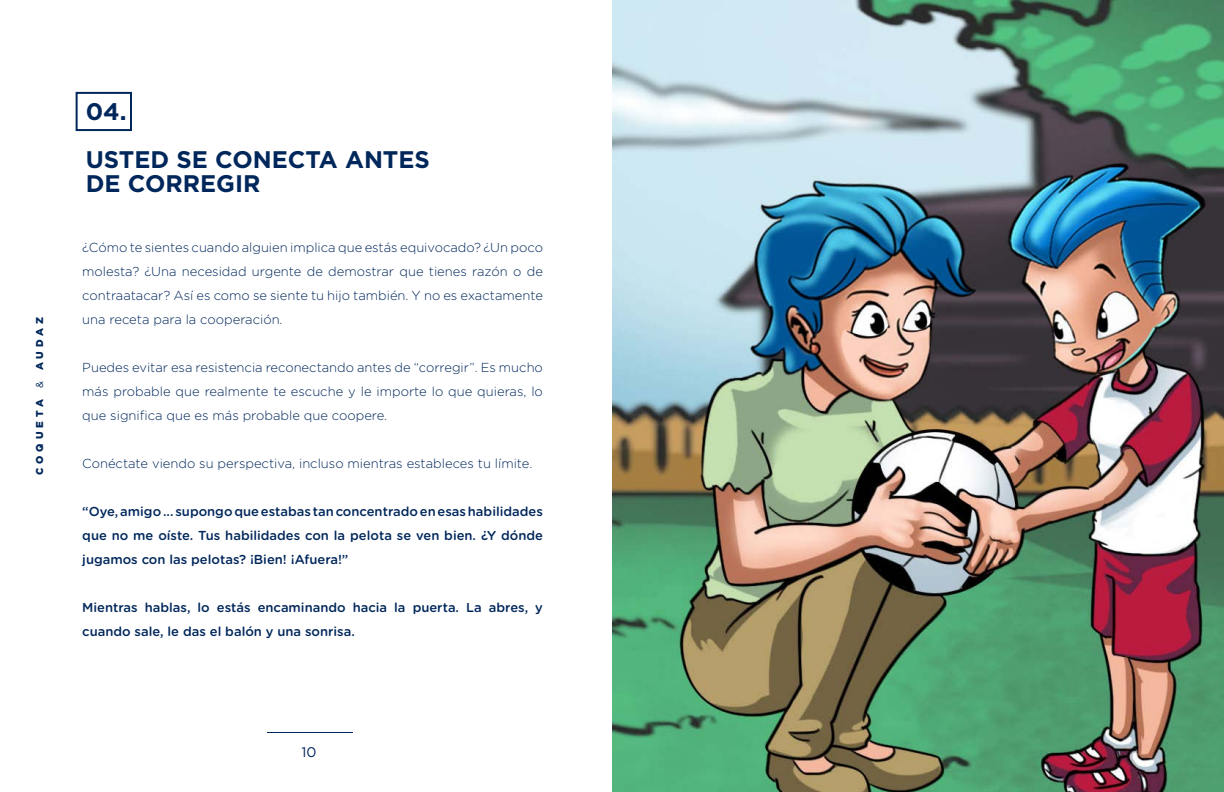
<style>
.page{position:relative;width:1224px;height:792px;background:#fff}
.page>*{position:absolute;margin:0;border:0;box-sizing:border-box;transform-origin:0 0}
.t1{font:700 24px "Gotham";color:#00275b}
.t2{font:14px "Gotham";color:#00275b}
.t3{font:300 13px/24px "Gotham Rounded";color:#00275b;text-align:justify}
.t4{font:500 13px/24px "Gotham Rounded";color:#00275b;text-align:justify}
.t5{font:900 10px "Gotham";letter-spacing:.4em;color:#00275b}
.s1{font-weight:400}
</style>
<div class="page">
<hr style="left:268px;top:732px;width:85px;height:1px;background:#00275b">
<div style="left:76px;top:92px;width:56px;height:39px;border:2px solid #00275b"></div>
<img style="left:613px;top:1px;width:611px;height:791px">
<p class="t5" style="left:33px;top:475px;width:159px;rotate:-90deg">COQUETA <span class="s1">&amp;</span> AUDAZ</p>
<p class="t1" style="left:86px;top:96px;width:42px">04.</p>
<p class="t1" style="left:86px;top:144px;width:346px">USTED SE CONECTA ANTES</p>
<p class="t1" style="left:86px;top:168px;width:176px">DE CORREGIR</p>
<p class="t3" style="left:82px;top:235px;width:462px">¿Cómo te sientes cuando alguien implica que estás equivocado? ¿Un poco molesta? ¿Una necesidad urgente de demostrar que tienes razón o de contraatacar? Así es como se siente tu hijo también. Y no es exactamente una receta para la cooperación.</p>
<p class="t3" style="left:82px;top:355px;width:462px">Puedes evitar esa resistencia reconectando antes de “corregir”. Es mucho más probable que realmente te escuche y le importe lo que quieras, lo que significa que es más probable que coopere.</p>
<p class="t3" style="left:82px;top:451px;width:452px">Conéctate viendo su perspectiva, incluso mientras estableces tu límite.</p>
<p class="t4" style="left:82px;top:499px;width:462px">“Oye, amigo ... supongo que estabas tan concentrado en esas habilidades que no me oíste. Tus habilidades con la pelota se ven bien. ¿Y dónde jugamos con las pelotas? ¡Bien! ¡Afuera!”</p>
<p class="t4" style="left:82px;top:595px;width:462px">Mientras hablas, lo estás encaminando hacia la puerta. La abres, y cuando sale, le das el balón y una sonrisa.</p>
<p class="t2" style="left:301px;top:743px;width:17px">10</p>
</div>
